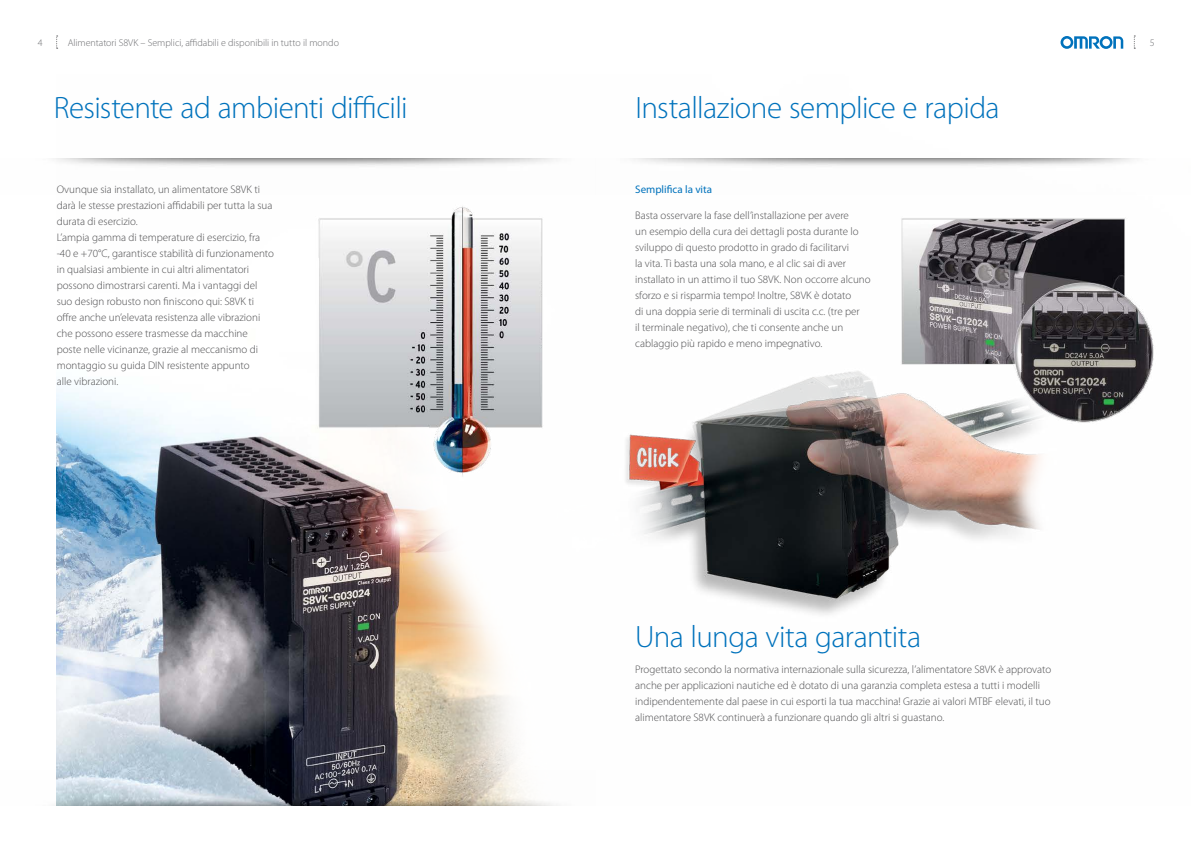
<style>
.page{position:relative;width:1191px;height:842px;background:#fff}
.page>*{position:absolute;margin:0;border:0;box-sizing:border-box;transform-origin:0 0}
.t1{font:300 31px "Myriad Pro";letter-spacing:-.02em;color:#0072bc}
.t2{font:300 11px/16px "Myriad Pro";color:#4d4d4f}
.t3{font:11px "Myriad Pro";color:#0072bc}
.t4{font:300 10px "Myriad Pro";letter-spacing:-.005em;color:#6d6e71}
</style>
<div class="page">
<img style="left:57px;top:158px;width:1097px;height:612px">
<img style="left:56px;top:159px;width:1098px;height:35px">
<img style="left:56px;top:770px;width:501px;height:36px">
<svg style="left:1060px;top:36px;width:63px;height:13px"></svg>
<svg style="left:1133px;top:36px;width:2px;height:13px"></svg>
<svg style="left:56px;top:36px;width:2px;height:13px"></svg>
<p class="t4" style="left:38px;top:37px;width:6px">4</p>
<p class="t4" style="left:68px;top:37px;width:273px">Alimentatori S8VK – Semplici, affidabili e disponibili in tutto il mondo</p>
<p class="t4" style="left:1149px;top:37px;width:6px">5</p>
<h1 class="t1" style="left:54px;top:90px;width:355px">Resistente ad ambienti difficili</h1>
<h1 class="t1" style="left:635px;top:90px;width:365px">Installazione semplice e rapida</h1>
<p class="t2" style="left:57px;top:181px;width:219px">Ovunque sia installato, un alimentatore S8VK ti darà le stesse prestazioni affidabili per tutta la sua durata di esercizio.<br>L’ampia gamma di temperature di esercizio, fra -40 e +70°C, garantisce stabilità di funzionamento in qualsiasi ambiente in cui altri alimentatori possono dimostrarsi carenti. Ma i vantaggi del suo design robusto non finiscono qui: S8VK ti offre anche un’elevata resistenza alle vibrazioni che possono essere trasmesse da macchine poste nelle vicinanze, grazie al meccanismo di montaggio su guida DIN resistente appunto<br>alle vibrazioni.</p>
<p class="t3" style="left:635px;top:183px;width:78px">Semplifica la vita</p>
<p class="t2" style="left:635px;top:207px;width:237px">Basta osservare la fase dell’installazione per avere<br>un esempio della cura dei dettagli posta durante lo sviluppo di questo prodotto in grado di facilitarvi<br>la vita. Ti basta una sola mano, e al clic sai di aver installato in un attimo il tuo S8VK. Non occorre alcuno sforzo e si risparmia tempo! Inoltre, S8VK è dotato<br>di una doppia serie di terminali di uscita c.c. (tre per<br>il terminale negativo), che ti consente anche un cablaggio più rapido e meno impegnativo.</p>
<h1 class="t1" style="left:635px;top:619px;width:287px">Una lunga vita garantita</h1>
<p class="t2" style="left:635px;top:661px;width:418px">Progettato secondo la normativa internazionale sulla sicurezza, l’alimentatore S8VK è approvato anche per applicazioni nautiche ed è dotato di una garanzia completa estesa a tutti i modelli indipendentemente dal paese in cui esporti la tua macchina! Grazie ai valori MTBF elevati, il tuo alimentatore S8VK continuerà a funzionare quando gli altri si guastano.</p>
</div>
